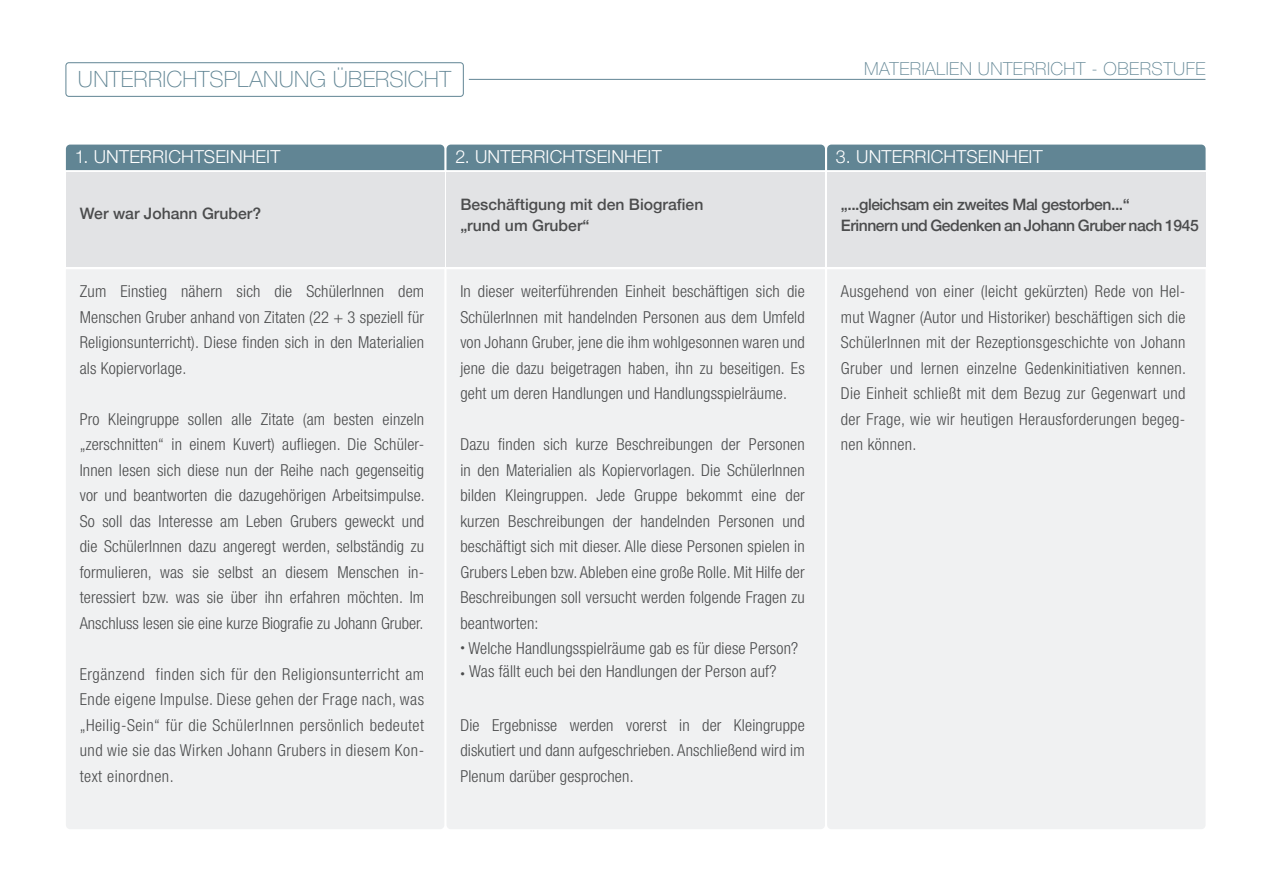
<style>
.page{position:relative;width:1263px;height:893px;background:#fff}
.page>*{position:absolute;margin:0;border:0;box-sizing:border-box;transform-origin:0 0}
.t1{font:100 22.5px "Helvetica Neue LT Std";letter-spacing:.01em;color:#618594}
.t2{font:300 18px "Helvetica Neue LT Std";letter-spacing:.005em;color:#fff}
.t3{font:100 18px "Helvetica Neue LT Std";letter-spacing:.025em;color:#618594}
.t4{font:300 condensed 16.5px/25.5px "Helvetica Neue LT Std";letter-spacing:.01em;color:#4b4c4d;text-align:justify}
.t5{font:500 15.75px "Helvetica Neue";letter-spacing:-.03em;color:#4b4c4d}
.t6{font:500 15.75px "Helvetica Neue";color:#4b4c4d}
.s1{font-size:9px}
</style>
<div class="page">
<div style="left:66px;top:269px;width:378px;height:560px;background:#f0f1f2"></div>
<div style="left:66px;top:172px;width:378px;height:95px;background:#e2e3e5"></div>
<div style="left:446px;top:172px;width:379px;height:95px;background:#e2e3e5"></div>
<div style="left:827px;top:172px;width:378px;height:95px;background:#e2e3e5"></div>
<hr style="left:469px;top:79px;width:736px;height:1px;background:#618594">
<div style="left:66px;top:63px;width:397px;height:34px;border:1px solid #618594;border-radius:3px"></div>
<div style="left:66px;top:145px;width:1139px;height:25px;background:#618594"></div>
<div style="left:447px;top:269px;width:378px;height:560px;background:#f0f1f2"></div>
<div style="left:827px;top:269px;width:378px;height:560px;background:#f0f1f2"></div>
<p class="t1" style="left:78px;top:66px;width:375px">UNTERRICHTSPLANUNG ÜBERSICHT</p>
<p class="t3" style="left:864px;top:58px;width:343px">MATERIALIEN UNTERRICHT - OBERSTUFE</p>
<p class="t2" style="left:75px;top:146px;width:207px">1. UNTERRICHTSEINHEIT</p>
<p class="t2" style="left:455px;top:146px;width:208px">2. UNTERRICHTSEINHEIT</p>
<p class="t2" style="left:836px;top:146px;width:208px">3. UNTERRICHTSEINHEIT</p>
<p class="t6" style="left:80px;top:201px;width:183px">Wer war Johann Gruber?</p>
<p class="t4" style="left:80px;top:278px;width:346px">Zum Einstieg nähern sich die SchülerInnen dem Menschen Gruber anhand von Zitaten (22 + 3 speziell für Religionsunterricht). Diese finden sich in den Materialien als Kopiervorlage.</p>
<p class="t4" style="left:80px;top:406px;width:347px">Pro Kleingruppe sollen alle Zitate (am besten einzeln „zerschnitten“ in einem Kuvert) aufliegen. Die Schüler-Innen lesen sich diese nun der Reihe nach gegenseitig vor und beantworten die dazugehörigen Arbeitsimpulse.<br>So soll das Interesse am Leben Grubers geweckt und die SchülerInnen dazu angeregt werden, selbständig zu formulieren, was sie selbst an diesem Menschen in&shy;teressiert bzw. was sie über ihn erfahren möchten. Im Anschluss lesen sie eine kurze Biografie zu Johann Gruber.</p>
<p class="t4" style="left:80px;top:661px;width:346px">Ergänzend finden sich für den Religionsunterricht am Ende eigene Impulse. Diese gehen der Frage nach, was „Heilig-Sein“ für die SchülerInnen persönlich bedeutet und wie sie das Wirken Johann Grubers in diesem Kon&shy;text einordnen.</p>
<p class="t6" style="left:460px;top:192px;width:245px">Beschäftigung mit den Biografien</p>
<p class="t6" style="left:460px;top:213px;width:131px">„rund um Gruber“</p>
<p class="t4" style="left:460px;top:278px;width:346px">In dieser weiterführenden Einheit beschäftigen sich die SchülerInnen mit handelnden Personen aus dem Umfeld von Johann Gruber, jene die ihm wohlgesonnen waren und jene die dazu beigetragen haben, ihn zu beseitigen. Es geht um deren Handlungen und Handlungsspielräume.</p>
<p class="t4" style="left:460px;top:431px;width:346px">Dazu finden sich kurze Beschreibungen der Personen in den Materialien als Kopiervorlagen. Die SchülerInnen bilden Kleingruppen. Jede Gruppe bekommt eine der kurzen Beschreibungen der handelnden Personen und beschäftigt sich mit dieser. Alle diese Personen spielen in Grubers Leben bzw. Ableben eine große Rolle. Mit Hilfe der Beschreibungen soll versucht werden folgende Fragen zu beantworten:</p>
<p class="t4" style="left:460px;top:635px;width:339px"><sup>•</sup> Welche Handlungsspielräume gab es für diese Person?</p>
<p class="t4" style="left:460px;top:658px;width:318px"><span class="s1">•</span> Was fällt euch bei den Handlungen der Person auf?</p>
<p class="t4" style="left:460px;top:712px;width:346px">Die Ergebnisse werden vorerst in der Kleingruppe diskutiert und dann aufgeschrieben. Anschließend wird im Plenum darüber gesprochen.</p>
<p class="t5" style="left:841px;top:192px;width:290px">„...gleichsam ein zweites Mal gestorben...“</p>
<p class="t5" style="left:841px;top:213px;width:359px">Erinnern und Gedenken an Johann Gruber nach 1945</p>
<p class="t4" style="left:841px;top:278px;width:347px">Ausgehend von einer (leicht gekürzten) Rede von Hel&shy;mut Wagner (Autor und Historiker) beschäftigen sich die SchülerInnen mit der Rezeptionsgeschichte von Johann Gruber und lernen einzelne Gedenkinitiativen kennen.<br>Die Einheit schließt mit dem Bezug zur Gegenwart und der Frage, wie wir heutigen Herausforderungen begeg&shy;nen können.</p>
</div>
